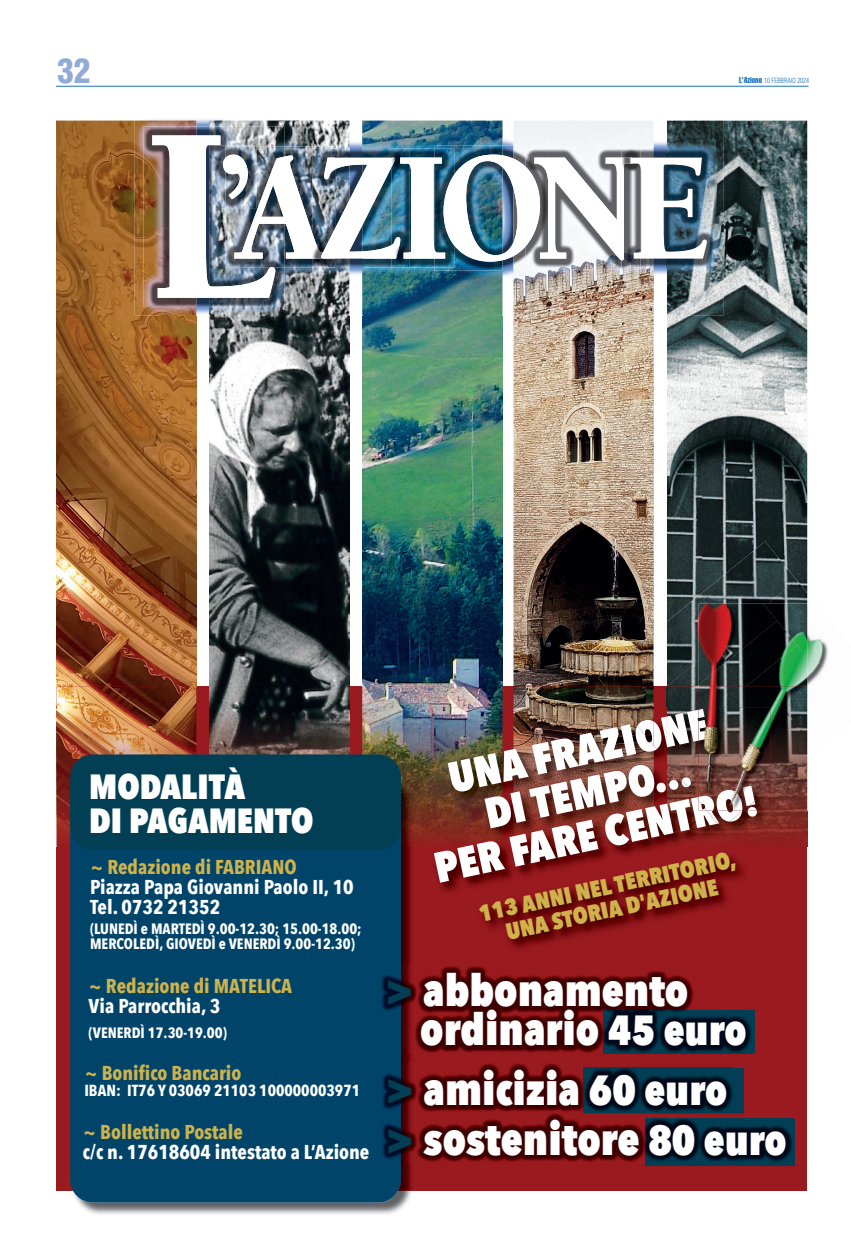
<style>
.page{position:relative;width:851px;height:1248px;background:#fff}
.page>*{position:absolute;margin:0;border:0;box-sizing:border-box;transform-origin:0 0}
.t1{font:800 44.4px/50px "Avenir Next Condensed";color:#fff}
.t2{font:800 42.6px/42.6px "Avenir Next Condensed";color:#fff;text-align:center}
.t3{font:800 34.9px/34px "Avenir Next Condensed";color:#fff}
.t4{font:900 condensed 33px "Helvetica";color:#90abd7}
.t5{font:800 23.2px/23.2px "Avenir Next Condensed";color:#ceb24c;text-align:center}
.t6{font:700 20px/20px "Avenir Next Condensed";color:#fff}
.t7{font:700 20px "Avenir Next Condensed";color:#ceb24c}
.t8{font:700 16px "Avenir Next Condensed";color:#fff}
.t9{font:700 15px/15px "Avenir Next Condensed";color:#fff}
.t10{font:300 condensed 7px "Helvetica";color:#1874bb;scale:.95 1}
.s1{font-weight:400;font-stretch:extra-condensed;font-size:8.5px}
.s2{color:#033f54}
.s3{font-size:42px}
</style>
<div class="page">
<hr style="left:56px;top:86px;width:752px;height:1px;background:#1874bb">
<div style="left:56px;top:686px;width:751px;height:504px;background:#991a1f"></div>
<img style="left:362px;top:298px;width:140px;height:544px">
<img style="left:209px;top:298px;width:140px;height:456px">
<img style="left:513px;top:298px;width:140px;height:388px">
<img style="left:513px;top:686px;width:92px;height:21px">
<img style="left:56px;top:120px;width:105px;height:566px">
<img style="left:161px;top:315px;width:35px;height:371px">
<img style="left:56px;top:686px;width:140px;height:160px">
<img style="left:702px;top:120px;width:105px;height:460px">
<img style="left:667px;top:315px;width:35px;height:226px">
<img style="left:770px;top:810px;width:37px;height:34px">
<img style="left:72px;top:1190px;width:341px;height:24px">
<img style="left:401px;top:846px;width:11px;height:119px">
<svg style="left:401px;top:1052px;width:11px;height:10px"></svg>
<img style="left:399px;top:1162px;width:13px;height:28px">
<img style="left:401px;top:774px;width:12px;height:72px">
<div style="left:70px;top:772px;width:331px;height:430px;background:#00446a;border-radius:23px"></div>
<div style="left:70px;top:754px;width:331px;height:95px;background:#033f54;border-radius:23px"></div>
<img style="left:147px;top:119px;width:507px;height:16px">
<img style="left:349px;top:298px;width:1px;height:17px">
<img style="left:502px;top:298px;width:1px;height:17px">
<img style="left:653px;top:298px;width:1px;height:17px">
<svg style="left:196px;top:307px;width:13px;height:8px"></svg>
<img style="left:135px;top:120px;width:61px;height:195px">
<img style="left:667px;top:120px;width:56px;height:195px">
<img style="left:143px;top:126px;width:141px;height:181px">
<img style="left:706px;top:149px;width:9px;height:118px">
<img style="left:152px;top:135px;width:554px;height:163px">
<img style="left:500px;top:707px;width:33px;height:242px">
<img style="left:432px;top:707px;width:70px;height:135px">
<img style="left:513px;top:707px;width:109px;height:15px">
<img style="left:666px;top:810px;width:104px;height:36px">
<img style="left:502px;top:745px;width:155px;height:14px">
<img style="left:447px;top:750px;width:55px;height:43px">
<img style="left:513px;top:722px;width:140px;height:37px">
<img style="left:502px;top:759px;width:164px;height:43px">
<img style="left:484px;top:794px;width:18px;height:8px">
<img style="left:513px;top:762px;width:140px;height:40px">
<img style="left:433px;top:802px;width:233px;height:81px">
<img style="left:460px;top:837px;width:42px;height:9px">
<img style="left:513px;top:805px;width:140px;height:41px">
<img style="left:666px;top:796px;width:91px;height:39px">
<img style="left:807px;top:758px;width:1px;height:52px">
<img style="left:770px;top:788px;width:37px;height:22px">
<img style="left:756px;top:801px;width:14px;height:9px">
<img style="left:754px;top:801px;width:2px;height:9px">
<img style="left:653px;top:621px;width:1px;height:35px">
<img style="left:653px;top:656px;width:1px;height:51px">
<svg style="left:807px;top:585px;width:1px;height:18px"></svg>
<img style="left:598px;top:632px;width:55px;height:54px">
<img style="left:605px;top:686px;width:48px;height:21px">
<img style="left:667px;top:541px;width:129px;height:119px">
<img style="left:666px;top:660px;width:32px;height:48px">
<img style="left:767px;top:580px;width:40px;height:23px">
<img style="left:622px;top:707px;width:31px;height:15px">
<img style="left:666px;top:748px;width:32px;height:48px">
<img style="left:653px;top:715px;width:13px;height:35px">
<img style="left:634px;top:718px;width:19px;height:27px">
<img style="left:666px;top:708px;width:32px;height:40px">
<svg style="left:657px;top:748px;width:9px;height:13px"></svg>
<img style="left:666px;top:755px;width:25px;height:32px">
<svg style="left:695px;top:796px;width:3px;height:4px"></svg>
<svg style="left:718px;top:824px;width:10px;height:4px"></svg>
<img style="left:706px;top:810px;width:37px;height:14px">
<img style="left:807px;top:603px;width:21px;height:45px">
<img style="left:807px;top:648px;width:21px;height:55px">
<img style="left:807px;top:703px;width:1px;height:14px">
<img style="left:698px;top:603px;width:65px;height:17px">
<img style="left:763px;top:603px;width:44px;height:41px">
<img style="left:698px;top:620px;width:99px;height:66px">
<img style="left:746px;top:644px;width:61px;height:42px">
<img style="left:807px;top:717px;width:1px;height:41px">
<img style="left:698px;top:686px;width:109px;height:102px">
<img style="left:765px;top:686px;width:42px;height:51px">
<img style="left:698px;top:707px;width:72px;height:46px">
<img style="left:698px;top:751px;width:31px;height:33px">
<img style="left:727px;top:753px;width:43px;height:48px">
<img style="left:698px;top:707px;width:12px;height:34px">
<img style="left:698px;top:784px;width:56px;height:26px">
<div style="left:583px;top:1067px;width:160px;height:46px;background:#033f54"></div>
<div style="left:645px;top:1118px;width:149px;height:47px;background:#033f54"></div>
<img style="left:383px;top:1062px;width:200px;height:50px">
<img style="left:583px;top:1068px;width:149px;height:44px">
<img style="left:383px;top:1112px;width:361px;height:50px">
<img style="left:413px;top:1112px;width:330px;height:1px">
<img style="left:645px;top:1118px;width:147px;height:44px">
<svg style="left:383px;top:1112px;width:30px;height:1px"></svg>
<img style="left:382px;top:965px;width:311px;height:87px">
<img style="left:603px;top:1010px;width:149px;height:42px">
<h3 class="t4" style="left:57px;top:50px;width:35px">32</h3>
<p class="t10" style="left:738px;top:76px;width:75px"><span class="s1">L'Azione</span> 10 FEBBRAIO 2024</p>
<h3 class="t3" style="left:89px;top:769px;width:225px">MODALITÀ<br>DI PAGAMENTO</h3>
<h3 class="t7" style="left:90px;top:854px;width:208px">~ Redazione di FABRIANO</h3>
<h3 class="t6" style="left:90px;top:876px;width:265px">Piazza Papa Giovanni Paolo II, 10<br>Tel. 0732 21352</h3>
<p class="t9" style="left:90px;top:920px;width:273px">(LUNEDÌ e MARTEDÌ 9.00-12.30; 15.00-18.00;<br>MERCOLEDÌ, GIOVEDÌ e VENERDÌ 9.00-12.30)</p>
<h3 class="t7" style="left:89px;top:973px;width:205px">~ Redazione di MATELICA</h3>
<h3 class="t6" style="left:89px;top:995px;width:133px">Via Parrocchia, 3</h3>
<p class="t9" style="left:89px;top:1024px;width:140px">(VENERDÌ 17.30-19.00)</p>
<h3 class="t7" style="left:84px;top:1060px;width:158px">~ Bonifico Bancario</h3>
<p class="t8" style="left:84px;top:1080px;width:277px">IBAN: IT76 Y 03069 21103 100000003971</p>
<h3 class="t7" style="left:83px;top:1119px;width:161px">~ Bollettino Postale</h3>
<h3 class="t6" style="left:83px;top:1141px;width:288px">c/c n. 17618604 intestato a L’Azione</h3>
<h2 class="t2" style="left:412px;top:763px;width:331px;rotate:-12deg">UNA FRAZIONE<br>DI TEMPO...<br>PER FARE CENTRO!</h2>
<h3 class="t5" style="left:477px;top:901px;width:263px;rotate:-12deg">113 ANNI NEL TERRITORIO,<br>UNA STORIA D'AZIONE</h3>
<h1 class="t1" style="left:420px;top:970px;width:328px;line-height:38.9px;text-indent:-36px"><span class="s2">&gt;</span> abbonamento ordinario <span class="s3">45 euro</span></h1>
<h1 class="t1" style="left:385px;top:1063px;width:403px"><span class="s2">&gt;</span> amicizia <span class="s3">60 euro<br></span><span class="s2">&gt;</span> sostenitore <span class="s3">80 euro</span></h1>
</div>
